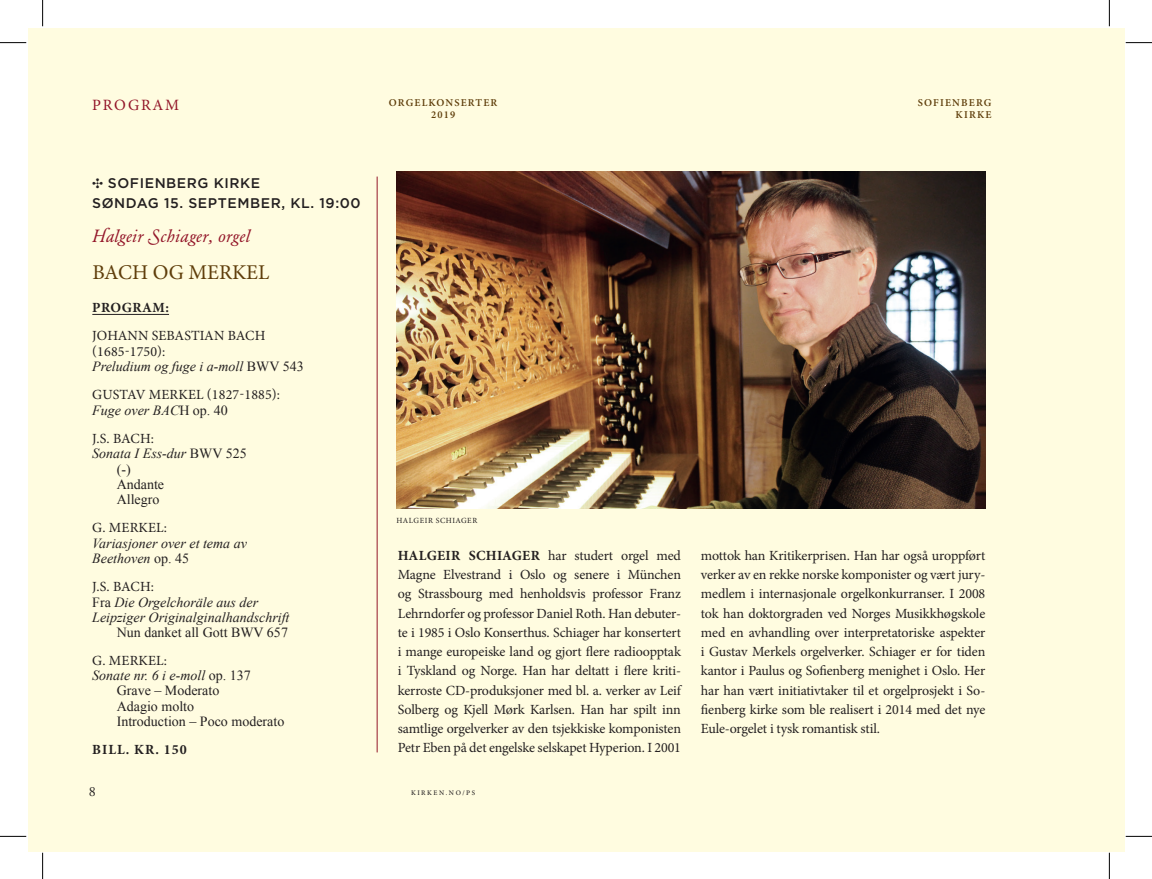
<style>
.page{position:relative;width:1152px;height:879px;background:#fff}
.page>*{position:absolute;margin:0;border:0;box-sizing:border-box;transform-origin:0 0}
.t1{font:21px "Minion Pro";color:#5f3e0b}
.t2{font:italic 17.5px "Garamond BE Swash";letter-spacing:.02em;color:#931629}
.t3{font:15.75px "Minion Pro";letter-spacing:.11em;color:#931629}
.t4{font:14px/19.2px "Minion Pro";letter-spacing:-.01em;color:#231f20;text-align:justify}
.t5{font:italic 14px "Times New Roman";color:#231f20}
.t6{font:14px "Times New Roman";color:#231f20}
.t7{font:500 14px "Gotham";letter-spacing:.04em;color:#231f20}
.t8{font:14px "Minion Pro";letter-spacing:.01em;color:#231f20}
.t9{font:700 14px "Minion Pro";letter-spacing:.055em;color:#231f20}
.t10{font:700 14px "Minion Pro";letter-spacing:.03em;color:#231f20}
.t11{font:14px "Adobe Garamond Pro";color:#231f20}
.t12{font:600 10.5px/12.1px "Minion Pro";letter-spacing:.11em;color:#5f3e0b;text-align:center}
.t13{font:7.88px "Minion Pro";letter-spacing:.07em;color:#231f20}
.t14{font:500 7px "Minion Pro";letter-spacing:.22em;color:#231f20}
.s1{font-style:normal}
.s2{font-weight:700}
</style>
<div class="page">
<div style="left:28px;top:28px;width:1081px;height:823px;background:#fffce0"></div>
<div style="left:1109px;top:28px;width:15px;height:823px;background:#fffce0"></div>
<hr style="left:92px;top:314px;width:77px;height:1px;background:#231f20">
<hr style="left:377px;top:177px;width:1px;height:575px;background:#931629">
<img style="left:396px;top:172px;width:589px;height:337px">
<svg style="left:0;top:42px;width:26px;height:1px"></svg>
<svg style="left:1126px;top:42px;width:26px;height:1px"></svg>
<svg style="left:0;top:836px;width:26px;height:1px"></svg>
<svg style="left:1126px;top:836px;width:26px;height:1px"></svg>
<svg style="left:42px;top:0;width:1px;height:26px"></svg>
<svg style="left:42px;top:853px;width:1px;height:26px"></svg>
<svg style="left:1109px;top:0;width:1px;height:26px"></svg>
<svg style="left:1109px;top:853px;width:1px;height:26px"></svg>
<p class="t12" style="left:389px;top:97px;width:110px">ORGELKONSERTER<br>2019</p>
<p class="t3" style="left:92px;top:94px;width:88px">PROGRAM</p>
<p class="t12" style="left:918px;top:97px;width:75px">SOFIENBERG</p>
<p class="t12" style="left:955px;top:109px;width:37px">KIRKE</p>
<p class="t7" style="left:92px;top:175px;width:170px">✣ SOFIENBERG KIRKE</p>
<p class="t7" style="left:92px;top:195px;width:270px">SØNDAG 15. SEPTEMBER, KL. 19:00</p>
<p class="t2" style="left:92px;top:225px;width:159px">Halgeir Schiager, orgel</p>
<p class="t1" style="left:92px;top:258px;width:179px">BACH OG MERKEL</p>
<p class="t10" style="left:92px;top:297px;width:78px">PROGRAM:</p>
<p class="t4" style="left:92px;top:326px;width:175px">JOHANN SEBASTIAN BACH</p>
<p class="t8" style="left:92px;top:342px;width:75px">(1685-1750):</p>
<p class="t5" style="left:92px;top:357px;width:213px">Preludium og fuge i a-moll <span class="s1">BWV 543</span></p>
<p class="t8" style="left:92px;top:385px;width:189px">GUSTAV MERKEL (1827-1885):</p>
<p class="t5" style="left:92px;top:400px;width:137px">Fuge over BAC<span class="s1">H op. 40</span></p>
<p class="t4" style="left:92px;top:429px;width:63px">J.S. BACH:</p>
<p class="t5" style="left:92px;top:444px;width:156px">Sonata I Ess-dur <span class="s1">BWV 525</span></p>
<p class="t6" style="left:117px;top:459px;width:15px">(-)</p>
<p class="t6" style="left:117px;top:475px;width:49px">Andante</p>
<p class="t6" style="left:117px;top:490px;width:44px">Allegro</p>
<p class="t4" style="left:92px;top:518px;width:76px">G. MERKEL:</p>
<p class="t5" style="left:92px;top:533px;width:156px">Variasjoner over et tema av</p>
<p class="t5" style="left:92px;top:549px;width:98px">Beethoven <span class="s1">op. 45</span></p>
<p class="t4" style="left:92px;top:577px;width:63px">J.S. BACH:</p>
<p class="t5" style="left:92px;top:592px;width:167px"><span class="s1">Fra</span> Die Orgelchoräle aus der</p>
<p class="t5" style="left:92px;top:608px;width:199px">Leipziger Originalginalhandschrift</p>
<p class="t6" style="left:117px;top:623px;width:173px">Nun danket all Gott BWV 657</p>
<p class="t4" style="left:92px;top:651px;width:76px">G. MERKEL:</p>
<p class="t5" style="left:92px;top:666px;width:160px">Sonate nr. 6 i e-moll <span class="s1">op. 137</span></p>
<p class="t6" style="left:117px;top:681px;width:104px">Grave – Moderato</p>
<p class="t6" style="left:117px;top:697px;width:79px">Adagio molto</p>
<p class="t6" style="left:117px;top:712px;width:169px">Introduction – Poco moderato</p>
<p class="t9" style="left:92px;top:739px;width:96px">BILL. KR. 150</p>
<p class="t13" style="left:397px;top:516px;width:82px">HALGEIR SCHIAGER</p>
<p class="t4" style="left:398px;top:546px;width:285px"><span class="s2">HALGEIR SCHIAGER</span> har studert orgel med Magne Elvestrand i Oslo og senere i München og Strassbourg med henholdsvis professor Franz Lehrndorfer og professor Daniel Roth. Han debuter&shy;te i 1985 i Oslo Konserthus. Schiager har konsertert i mange europeiske land og gjort flere radioopptak i Tyskland og Norge. Han har deltatt i flere kriti&shy;kerroste CD-produksjoner med bl. a. verker av Leif Solberg og Kjell Mørk Karlsen. Han har spilt inn samtlige orgelverker av den tsjekkiske komponisten Petr Eben på det engelske selskapet Hyperion. I 2001</p>
<p class="t4" style="left:701px;top:546px;width:286px">mottok han Kritikerprisen. Han har også uroppført verker av en rekke norske komponister og vært jury&shy;medlem i internasjonale orgelkonkurranser. I 2008 tok han doktorgraden ved Norges Musikkhøgskole med en avhandling over interpretatoriske aspekter i Gustav Merkels orgelverker. Schiager er for tiden kantor i Paulus og Sofienberg menighet i Oslo. Her har han vært initiativtaker til et orgelprosjekt i So&shy;fienberg kirke som ble realisert i 2014 med det nye Eule-orgelet i tysk romantisk stil.</p>
<p class="t11" style="left:89px;top:783px;width:8px">8</p>
<p class="t14" style="left:411px;top:788px;width:66px">KIRKEN.NO/PS</p>
</div>
